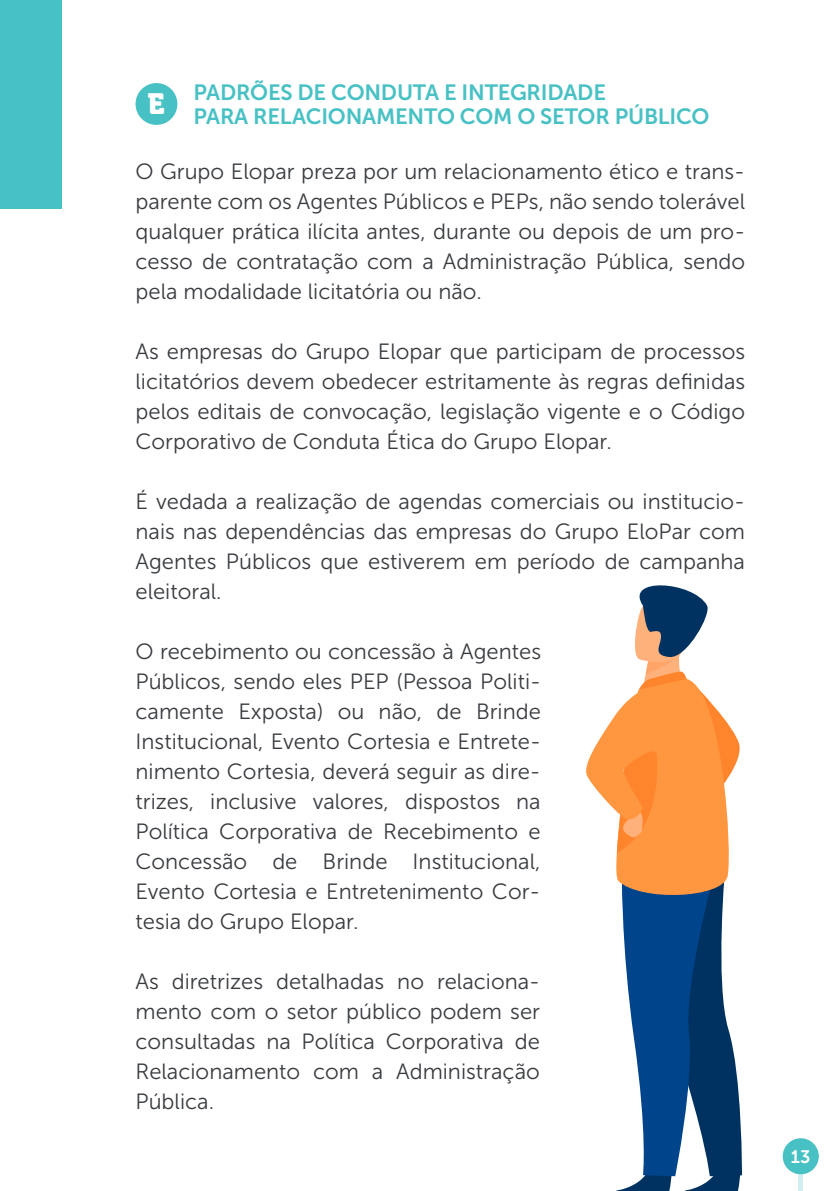
<style>
.page{position:relative;width:840px;height:1191px;background:#fff}
.page>*{position:absolute;margin:0;border:0;box-sizing:border-box;transform-origin:0 0}
.t1{font:29px "Museo 900";color:#fff}
.t2{font:22px/30px "Museo Sans 300";color:#383b3f;text-align:justify}
.t3{font:22px/24px "Museo Sans 700";letter-spacing:-.01em;color:#48c1c4}
.t4{font:18px "Museo Sans 700";color:#fff}
</style>
<div class="page">
<svg style="left:586px;top:585px;width:155px;height:606px"></svg>
<svg style="left:798px;top:1174px;width:4px;height:17px"></svg>
<div style="left:782px;top:1138px;width:36px;height:36px;background:#48c1c4;border-radius:50%"></div>
<div style="left:135px;top:83px;width:42px;height:42px;background:#48c1c4;border-radius:50%"></div>
<div style="left:0;top:0;width:61px;height:208px;background:#48c1c4"></div>
<h1 class="t1" style="left:147px;top:87px;width:19px">E</h1>
<p class="t3" style="left:193px;top:80px;width:517px">PADRÕES DE CONDUTA E INTEGRIDADE<br>PARA RELACIONAMENTO COM O SETOR PÚBLICO</p>
<p class="t2" style="left:135px;top:156px;width:610px">O Grupo Elopar preza por um relacionamento ético e trans&shy;parente com os Agentes Públicos e PEPs, não sendo tolerável qualquer prática ilícita antes, durante ou depois de um pro&shy;cesso de contratação com a Administração Pública, sendo pela modalidade licitatória ou não.</p>
<p class="t2" style="left:135px;top:336px;width:611px">As empresas do Grupo Elopar que participam de processos licitatórios devem obedecer estritamente às regras definidas pelos editais de convocação, legislação vigente e o Código Corporativo de Conduta Ética do Grupo Elopar.</p>
<p class="t2" style="left:135px;top:486px;width:610px">É vedada a realização de agendas comerciais ou institucio&shy;nais nas dependências das empresas do Grupo EloPar com Agentes Públicos que estiverem em período de campanha eleitoral.</p>
<p class="t2" style="left:135px;top:636px;width:407px">O recebimento ou concessão à Agentes Públicos, sendo eles PEP (Pessoa Politi&shy;camente Exposta) ou não, de Brinde Institucional, Evento Cortesia e Entrete&shy;nimento Cortesia, deverá seguir as dire&shy;trizes, inclusive valores, dispostos na Política Corporativa de Recebimento e Concessão de Brinde Institucional, Evento Cortesia e Entretenimento Cor&shy;tesia do Grupo Elopar.</p>
<p class="t2" style="left:135px;top:966px;width:406px">As diretrizes detalhadas no relaciona&shy;mento com o setor público podem ser consultadas na Política Corporativa de Relacionamento com a Administração Pública.</p>
<p class="t4" style="left:790px;top:1146px;width:21px">13</p>
</div>
